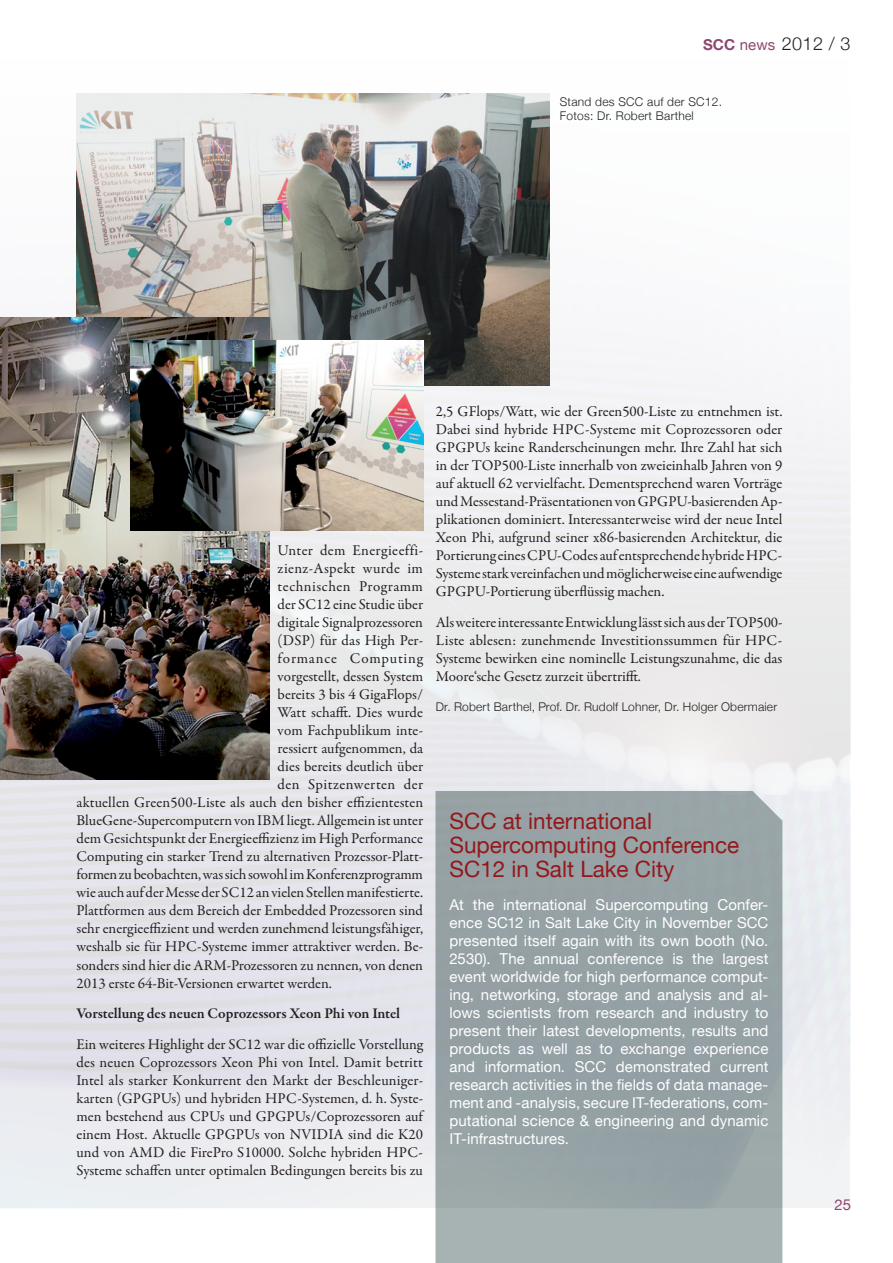
<style>
.page{position:relative;width:893px;height:1263px;background:#fff}
.page>*{position:absolute;margin:0;border:0;box-sizing:border-box;transform-origin:0 0}
.t1{font:22.5px/24px "Helvetica Neue";color:#93181c}
.t2{font:300 18px "Helvetica Neue";color:#231f20}
.Absatzformat_2{font:15px/18px "Garamond Premr Pro";color:#231f20;text-align:justify}
.Absatzformat_6{font:15px/18px "Helvetica Neue";letter-spacing:.005em;color:#fff;text-align:justify}
.Absatzformat_2-2{font:600 15px "Garamond Premr Pro";letter-spacing:-.005em;color:#231f20}
.Absatzformat_2-3{font:15px "Garamond Premr Pro";letter-spacing:.03em;color:#231f20}
.Absatzformat_2-4{font:15px "Garamond Premr Pro";letter-spacing:.025em;color:#231f20}
.Absatzformat_2-5{font:15px "Garamond Premr Pro";letter-spacing:.035em;color:#231f20}
.Absatzformat_2-6{font:15px "Garamond Premr Pro";letter-spacing:.055em;color:#231f20}
.t3{font:15px "Helvetica Neue";color:#8d476f}
.Absatzformat_2-7{font:300 12px/13.5px "Helvetica Neue";letter-spacing:.02em;color:#231f20}
.s1{font-weight:700;font-size:15px;color:#8d476f}
.s2{font-weight:400;font-size:15px;color:#8d476f}
</style>
<div class="page">
<img style="left:0;top:93px;width:850px;height:1115px">
<svg style="left:435px;top:791px;width:347px;height:472px;background:#98a4a7"></svg>
<img style="left:77px;top:94px;width:472px;height:291px">
<img style="left:0;top:318px;width:269px;height:461px">
<img style="left:131px;top:340px;width:292px;height:191px">
<p class="t2" style="left:703px;top:29px;width:149px"><span class="s1">SCC</span> <span class="s2">news</span> 2012 / 3</p>
<p class="Absatzformat_2-7" style="left:560px;top:94px;width:164px">Stand des SCC auf der SC12.<br>Fotos: Dr. Robert Barthel</p>
<p class="Absatzformat_2-4" style="left:278px;top:542px;width:147px">Unter dem Energieeffi-</p>
<p class="Absatzformat_2-3" style="left:278px;top:560px;width:147px">zienz-Aspekt wurde im</p>
<p class="Absatzformat_2-5" style="left:278px;top:578px;width:147px">technischen Programm</p>
<p class="Absatzformat_2" style="left:278px;top:596px;width:147px">der SC12 eine Studie über</p>
<p class="Absatzformat_2" style="left:278px;top:614px;width:147px">digitale Signalprozessoren</p>
<p class="Absatzformat_2" style="left:278px;top:632px;width:147px">(DSP) für das High Per-</p>
<p class="Absatzformat_2-6" style="left:278px;top:650px;width:147px">formance Computing</p>
<p class="Absatzformat_2" style="left:278px;top:668px;width:147px">vorgestellt, dessen System</p>
<p class="Absatzformat_2" style="left:278px;top:686px;width:147px">bereits 3 bis 4 GigaFlops/</p>
<p class="Absatzformat_2" style="left:278px;top:704px;width:147px">Watt schafft. Dies wurde</p>
<p class="Absatzformat_2" style="left:278px;top:722px;width:147px">vom Fachpublikum inte-</p>
<p class="Absatzformat_2" style="left:278px;top:740px;width:147px">ressiert aufgenommen, da</p>
<p class="Absatzformat_2" style="left:278px;top:758px;width:147px">dies bereits deutlich über</p>
<p class="Absatzformat_2-3" style="left:278px;top:776px;width:147px">den Spitzenwerten der</p>
<p class="Absatzformat_2" style="left:77px;top:794px;width:348px">aktuellen Green500-Liste als auch den bisher effizientesten</p>
<p class="Absatzformat_2" style="left:77px;top:812px;width:348px">BlueGene-Supercomputern von IBM liegt. Allgemein ist unter</p>
<p class="Absatzformat_2" style="left:77px;top:830px;width:348px">dem Gesichtspunkt der Energieeffizienz im High Performance</p>
<p class="Absatzformat_2" style="left:77px;top:848px;width:348px">Computing ein starker Trend zu alternativen Prozessor-Platt-</p>
<p class="Absatzformat_2" style="left:77px;top:866px;width:348px">formen zu beobachten, was sich sowohl im Konferenzprogramm</p>
<p class="Absatzformat_2" style="left:77px;top:884px;width:348px">wie auch auf der Messe der SC12 an vielen Stellen manifestierte.</p>
<p class="Absatzformat_2" style="left:77px;top:902px;width:348px">Plattformen aus dem Bereich der Embedded Prozessoren sind</p>
<p class="Absatzformat_2" style="left:77px;top:920px;width:348px">sehr energieeffizient und werden zunehmend leistungsfähiger,</p>
<p class="Absatzformat_2" style="left:77px;top:938px;width:348px">weshalb sie für HPC-Systeme immer attraktiver werden. Be-</p>
<p class="Absatzformat_2" style="left:77px;top:956px;width:348px">sonders sind hier die ARM-Prozessoren zu nennen, von denen</p>
<p class="Absatzformat_2" style="left:77px;top:974px;width:257px">2013 erste 64-Bit-Versionen erwartet werden.</p>
<p class="Absatzformat_2-2" style="left:77px;top:1004px;width:325px">Vorstellung des neuen Coprozessors Xeon Phi von Intel</p>
<p class="Absatzformat_2" style="left:77px;top:1036px;width:348px">Ein weiteres Highlight der SC12 war die offizielle Vorstellung des neuen Coprozessors Xeon Phi von Intel. Damit betritt Intel als starker Konkurrent den Markt der Beschleuniger&shy;karten (GPGPUs) und hybriden HPC-Systemen, d. h. Syste&shy;men bestehend aus CPUs und GPGPUs/Coprozessoren auf einem Host. Aktuelle GPGPUs von NVIDIA sind die K20 und von AMD die FirePro S10000. Solche hybriden HPC-Systeme schaffen unter optimalen Bedingungen bereits bis zu</p>
<p class="Absatzformat_2" style="left:436px;top:403px;width:348px">2,5 GFlops/Watt, wie der Green500-Liste zu entnehmen ist.<br>Dabei sind hybride HPC-Systeme mit Coprozessoren oder GPGPUs keine Randerscheinungen mehr. Ihre Zahl hat sich in der TOP500-Liste innerhalb von zweieinhalb Jahren von 9 auf aktuell 62 vervielfacht. Dementsprechend waren Vorträge und Messestand-Präsentationen von GPGPU-basierenden Ap&shy;plikationen dominiert. Interessanterweise wird der neue Intel Xeon Phi, aufgrund seiner x86-basierenden Architektur, die Portierung eines CPU-Codes auf entsprechende hybride HPC-Systeme stark vereinfachen und möglicherweise eine aufwendige GPGPU-Portierung überflüssig machen.</p>
<p class="Absatzformat_2" style="left:436px;top:613px;width:348px">Als weitere interessante Entwicklung lässt sich aus der TOP500- Liste ablesen: zunehmende Investitionssummen für HPC-Systeme bewirken eine nominelle Leistungszunahme, die das Moore‘sche Gesetz zurzeit übertrifft.</p>
<p class="Absatzformat_2-7" style="left:436px;top:700px;width:343px">Dr. Robert Barthel, Prof. Dr. Rudolf Lohner, Dr. Holger Obermaier</p>
<p class="t1" style="left:449px;top:808px;width:291px">SCC at international<br>Supercomputing Conference<br>SC12 in Salt Lake City</p>
<p class="Absatzformat_6" style="left:449px;top:895px;width:320px">At the international Supercomputing Confer&shy;ence SC12 in Salt Lake City in November SCC presented itself again with its own booth (No.<br>2530). The annual conference is the largest event worldwide for high performance comput&shy;ing, networking, storage and analysis and al&shy;lows scientists from research and industry to present their latest developments, results and products as well as to exchange experience and information. SCC demonstrated current research activities in the fields of data manage&shy;ment and -analysis, secure IT-federations, com&shy;putational science &amp; engineering and dynamic IT-infrastructures.</p>
<p class="t3" style="left:834px;top:1192px;width:18px">25</p>
</div>
